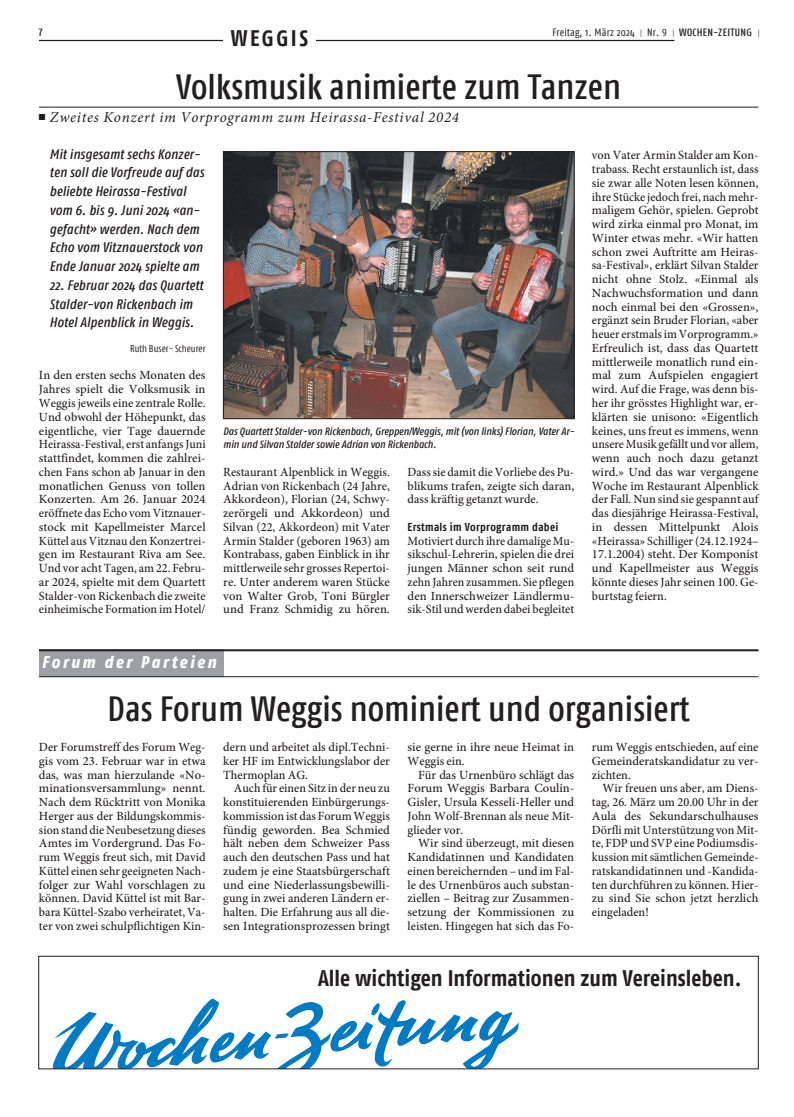
<style>
.page{position:relative;width:794px;height:1117px;background:#fff}
.page>*{position:absolute;margin:0;border:0;box-sizing:border-box;transform-origin:0 0}
._21_haupttitel_28pt{font:500 condensed 35px "Fago OT";color:#231f20}
._21_haupttitel_28pt-2{font:700 condensed 22.5px "Fago OT";color:#231f20}
.t1{font:italic 800 condensed 16.88px "Fago OT";letter-spacing:.15em;color:#fff}
._16_untertitel{font:italic 15px "Minion Pro";letter-spacing:.05em;color:#231f20}
._13_lead_fago{font:italic 500 condensed 13.75px/18.8px "Fago OT";letter-spacing:.01em;color:#231f20}
._01_lauftext_minion_10_11{font:500 12.5px/13.8px "Minion Pro";color:#231f20;text-align:justify}
._02_lauftext_minion_10_11_einzug{font:500 12.5px/13.8px "Minion Pro";color:#231f20;text-align:justify}
._01_lauftext_minion_10_11-2{font:500 12.5px/13.8px "Minion Pro";color:#231f20;text-align:justify;scale:.96 1}
._01_lauftext_minion_10_11-3{font:700 condensed 11.5px "Fago OT";letter-spacing:.025em;color:#231f20}
.t2{font:500 condensed 11.25px "Fago OT";color:#231f20}
._12_legende{font:italic 500 condensed 10.62px/13.8px "Fago OT";color:#231f20}
.t3{font:condensed 10.62px "Fago OT";letter-spacing:.025em;color:#231f20}
._01_lauftext_minion_10_11-4{font:condensed 10px "Fago OT";color:#231f20}
.s1{font-weight:500}
</style>
<div class="page">
<hr style="left:39px;top:40px;width:635px;height:1px;background:#231f20">
<div style="left:223px;top:30px;width:92px;height:27px;background:#fff"></div>
<hr style="left:39px;top:107px;width:719px;height:1px;background:#231f20">
<img style="left:225px;top:153px;width:347px;height:263px">
<div style="left:223px;top:151px;width:351px;height:267px;border:1px solid #231f20"></div>
<div style="left:39px;top:649px;width:184px;height:27px;background:#9d9fa2"></div>
<hr style="left:39px;top:649px;width:719px;height:2px;background:#231f20">
<hr style="left:39px;top:676px;width:719px;height:1px;background:#231f20">
<svg style="left:53px;top:998px;width:466px;height:68px"></svg>
<div style="left:38px;top:955px;width:720px;height:113px;border:1px solid #231f20"></div>
<p class="t2" style="left:39px;top:26px;width:5px">7</p>
<p class="t3" style="left:552px;top:26px;width:208px">Freitag, 1. März 2024 I Nr. 9 I <span class="s1">WOCHEN-ZEITUNG</span> I</p>
<p class="_21_haupttitel_28pt-2" style="left:231px;top:24px;width:79px">WEGGIS</p>
<p class="_21_haupttitel_28pt" style="left:176px;top:66px;width:446px">Volksmusik animierte zum Tanzen</p>
<p class="_16_untertitel" style="left:39px;top:106px;width:421px">■ Zweites Konzert im Vorprogramm zum Heirassa-Festival 2024</p>
<p class="_13_lead_fago" style="left:50px;top:144px;width:156px">Mit insgesamt sechs Konzer&shy;ten soll die Vorfreude auf das beliebte Heirassa-Festival vom 6. bis 9. Juni 2024 «an&shy;gefacht» werden. Nach dem<br>Echo vom Vitznauerstock von<br>Ende Januar 2024 spielte am</p>
<p class="_13_lead_fago" style="left:50px;top:276px;width:155px">22. Februar 2024 das Quartett<br>Stalder-von Rickenbach im<br>Hotel Alpenblick in Weggis.</p>
<p class="_01_lauftext_minion_10_11-4" style="left:130px;top:342px;width:77px">Ruth Buser- Scheurer</p>
<p class="_01_lauftext_minion_10_11" style="left:39px;top:368px;width:168px">In den ersten sechs Monaten des Jahres spielt die Volksmusik in Weggis jeweils eine zentrale Rolle.<br>Und obwohl der Höhepunkt, das eigentliche, vier Tage dauernde Heirassa-Festival, erst anfangs Juni stattfindet, kommen die zahlrei&shy;chen Fans schon ab Januar in den monatlichen Genuss von tollen Konzerten. Am 26. Januar 2024 eröffnete das Echo vom Vitznauer&shy;stock mit Kapellmeister Marcel Küttel aus Vitznau den Konzertrei&shy;gen im Restaurant Riva am See.<br>Und vor acht Tagen, am 22. Febru&shy;ar 2024, spielte mit dem Quartett Stalder-von Rickenbach die zweite einheimische Formation im Hotel/</p>
<p class="_12_legende" style="left:223px;top:424px;width:352px">Das Quartett Stalder-von Rickenbach, Greppen/Weggis, mit (von links) Florian, Vater Ar&shy;min und Silvan Stalder sowie Adrian von Rickenbach.</p>
<p class="_01_lauftext_minion_10_11" style="left:223px;top:465px;width:168px">Restaurant Alpenblick in Weggis.<br>Adrian von Rickenbach (24 Jahre, Akkordeon), Florian (24, Schwy&shy;zerörgeli und Akkordeon) und Silvan (22, Akkordeon) mit Vater Armin Stalder (geboren 1963) am Kontrabass, gaben Einblick in ihr mittlerweile sehr grosses Repertoi&shy;re. Unter anderem waren Stücke von Walter Grob, Toni Bürgler und Franz Schmidig zu hören.</p>
<p class="_01_lauftext_minion_10_11-2" style="left:407px;top:465px;width:175px">Dass sie damit die Vorliebe des Pu&shy;blikums trafen, zeigte sich daran, dass kräftig getanzt wurde.</p>
<p class="_01_lauftext_minion_10_11-3" style="left:407px;top:520px;width:152px">Erstmals im Vorprogramm dabei</p>
<p class="_01_lauftext_minion_10_11-2" style="left:407px;top:533px;width:175px">Motiviert durch ihre damalige Mu&shy;sikschul-Lehrerin, spielen die drei jungen Männer schon seit rund zehn Jahren zusammen. Sie pflegen den Innerschweizer Ländlermu&shy;sik-Stil und werden dabei begleitet</p>
<p class="t1" style="left:42px;top:652px;width:176px">Forum der Parteien</p>
<p class="_01_lauftext_minion_10_11" style="left:592px;top:148px;width:168px">von Vater Armin Stalder am Kon&shy;trabass. Recht erstaunlich ist, dass sie zwar alle Noten lesen können, ihre Stücke jedoch frei, nach mehr&shy;maligem Gehör, spielen. Geprobt wird zirka einmal pro Monat, im Winter etwas mehr. «Wir hatten schon zwei Auftritte am Heiras&shy;sa-Festival», erklärt Silvan Stalder nicht ohne Stolz. «Einmal als Nachwuchsformation und dann noch einmal bei den «Grossen», ergänzt sein Bruder Florian, «aber heuer erstmals im Vorprogramm.» Erfreulich ist, dass das Quartett mittlerweile monatlich rund ein&shy;mal zum Aufspielen engagiert wird. Auf die Frage, was denn bis&shy;her ihr grösstes Highlight war, er&shy;klärten sie unisono: «Eigentlich keines, uns freut es immens, wenn unsere Musik gefällt und vor allem, wenn auch noch dazu getanzt wird.» Und das war vergangene Woche im Restaurant Alpenblick der Fall. Nun sind sie gespannt auf das diesjährige Heirassa-Festival, in dessen Mittelpunkt Alois «Heirassa» Schilliger (24.12.1924– 17.1.2004) steht. Der Komponist und Kapellmeister aus Weggis könnte dieses Jahr seinen 100. Ge&shy;burtstag feiern.</p>
<p class="_21_haupttitel_28pt" style="left:108px;top:687px;width:584px">Das Forum Weggis nominiert und organisiert</p>
<p class="_01_lauftext_minion_10_11" style="left:39px;top:740px;width:168px">Der Forumstreff des Forum Weg&shy;gis vom 23. Februar war in etwa das, was man hierzulande «No&shy;minationsversammlung» nennt.<br>Nach dem Rücktritt von Monika Herger aus der Bildungskommis&shy;sion stand die Neubesetzung dieses Amtes im Vordergrund. Das Fo&shy;rum Weggis freut sich, mit David Küttel einen sehr geeigneten Nach&shy;folger zur Wahl vorschlagen zu können. David Küttel ist mit Bar&shy;bara Küttel-Szabo verheiratet, Va&shy;ter von zwei schulpflichtigen Kin-</p>
<p class="_01_lauftext_minion_10_11" style="left:223px;top:740px;width:168px">dern und arbeitet als dipl.Techni&shy;ker HF im Entwicklungslabor der Thermoplan AG.</p>
<p class="_02_lauftext_minion_10_11_einzug" style="left:223px;top:781px;width:168px;text-indent:11px">Auch für einen Sitz in der neu zu konstituierenden Einbürgerungs&shy;kommission ist das Forum Weggis fündig geworden. Bea Schmied hält neben dem Schweizer Pass auch den deutschen Pass und hat zudem je eine Staatsbürgerschaft und eine Niederlassungsbewilli&shy;gung in zwei anderen Ländern er&shy;halten. Die Erfahrung aus all die&shy;sen Integrationsprozessen bringt</p>
<p class="_02_lauftext_minion_10_11_einzug" style="left:407px;top:740px;width:168px">sie gerne in ihre neue Heimat in<br>Weggis ein.</p>
<p class="_02_lauftext_minion_10_11_einzug" style="left:407px;top:767px;width:168px;text-indent:11px">Für das Urnenbüro schlägt das Forum Weggis Barbara Coulin-Gisler, Ursula Kesseli-Heller und John Wolf-Brennan als neue Mit&shy;glieder vor.</p>
<p class="_02_lauftext_minion_10_11_einzug" style="left:407px;top:836px;width:168px;text-indent:11px">Wir sind überzeugt, mit diesen Kandidatinnen und Kandidaten einen bereichernden – und im Fal&shy;le des Urnenbüros auch substan&shy;ziellen – Beitrag zur Zusammen&shy;setzung der Kommissionen zu leisten. Hingegen hat sich das Fo-</p>
<p class="_02_lauftext_minion_10_11_einzug" style="left:592px;top:740px;width:168px">rum Weggis entschieden, auf eine Gemeinderatskandidatur zu ver&shy;zichten.</p>
<p class="_02_lauftext_minion_10_11_einzug" style="left:592px;top:781px;width:168px;text-indent:11px">Wir freuen uns aber, am Diens&shy;tag, 26. März um 20.00 Uhr in der Aula des Sekundarschulhauses Dörfli mit Unterstützung von Mit&shy;te, FDP und SVP eine Podiumsdis&shy;kussion mit sämtlichen Gemeinde&shy;ratskandidatinnen und -Kandida&shy;ten durchführen zu können. Hier&shy;zu sind Sie schon jetzt herzlich eingeladen!</p>
<p class="_21_haupttitel_28pt-2" style="left:318px;top:963px;width:425px">Alle wichtigen Informationen zum Vereinsleben.</p>
</div>
